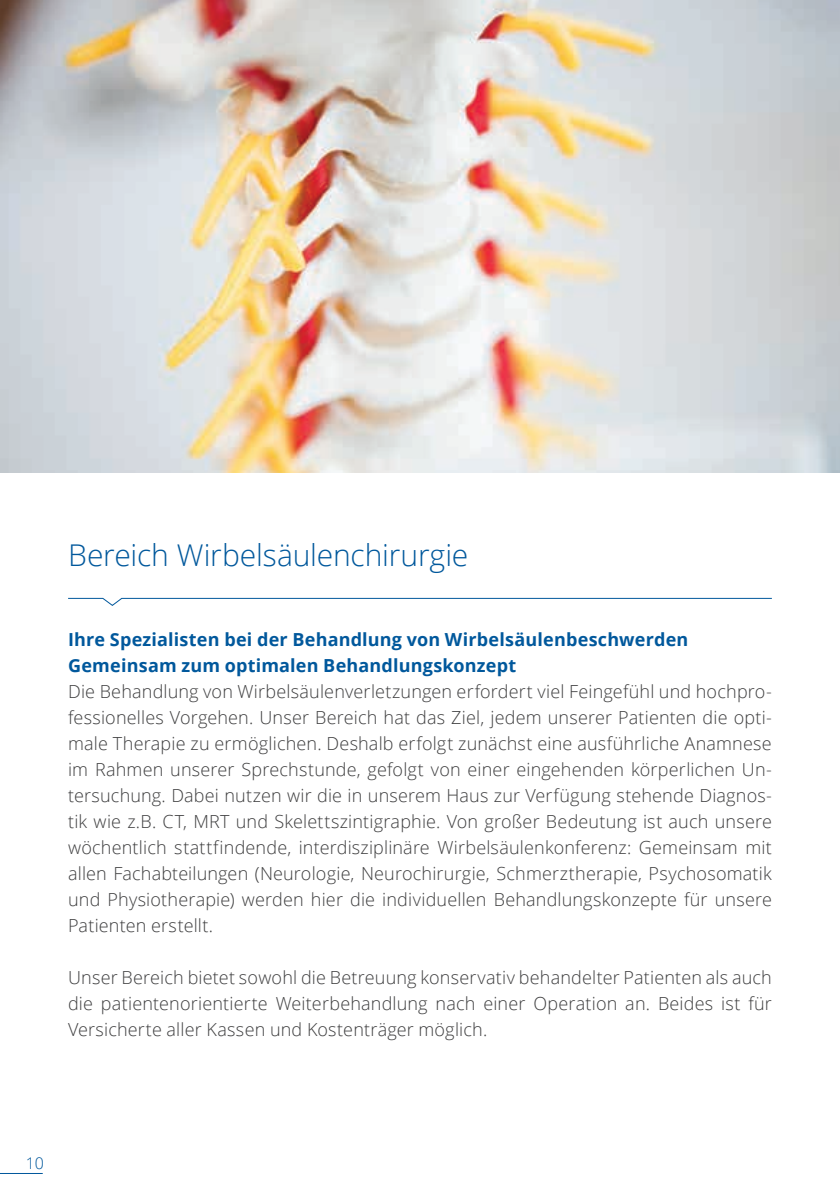
<style>
.page{position:relative;width:840px;height:1191px;background:#fff}
.page>*{position:absolute;margin:0;border:0;box-sizing:border-box;transform-origin:0 0}
.t1{font:300 30px "Open Sans";letter-spacing:-.005em;color:#01589c}
.t2{font:300 18px/26px "Open Sans";letter-spacing:.01em;color:#3e3e3f;text-align:justify}
.t3{font:700 18px/26px "Open Sans";letter-spacing:.01em;color:#01589c}
.t4{font:300 16px "Open Sans";color:#01589c}
</style>
<div class="page">
<hr style="left:0;top:1173px;width:43px;height:1px;background:#01589c">
<svg style="left:68px;top:597px;width:704px;height:9px"></svg>
<img style="left:0;top:0;width:839px;height:473px">
<h1 class="t1" style="left:68px;top:534px;width:401px">Bereich Wirbelsäulenchirurgie</h1>
<p class="t3" style="left:68px;top:626px;width:621px">Ihre Spezialisten bei der Behandlung von Wirbelsäulenbeschwerden<br>Gemeinsam zum optimalen Behandlungskonzept</p>
<p class="t2" style="left:68px;top:678px;width:705px">Die Behandlung von Wirbelsäulenverletzungen erfordert viel Feingefühl und hochpro&shy;fessionelles Vorgehen. Unser Bereich hat das Ziel, jedem unserer Patienten die opti&shy;male Therapie zu ermöglichen. Deshalb erfolgt zunächst eine ausführliche Anamnese im Rahmen unserer Sprechstunde, gefolgt von einer eingehenden körperlichen Un&shy;tersuchung. Dabei nutzen wir die in unserem Haus zur Verfügung stehende Diagnos&shy;tik wie z.B. CT, MRT und Skelettszintigraphie. Von großer Bedeutung ist auch unsere wöchentlich stattfindende, interdisziplinäre Wirbelsäulenkonferenz: Gemeinsam mit allen Fachabteilungen (Neurologie, Neurochirurgie, Schmerztherapie, Psychosomatik und Physiotherapie) werden hier die individuellen Behandlungskonzepte für unsere Patienten erstellt.</p>
<p class="t2" style="left:68px;top:964px;width:705px">Unser Bereich bietet sowohl die Betreuung konservativ behandelter Patienten als auch die patientenorientierte Weiterbehandlung nach einer Operation an. Beides ist für Versicherte aller Kassen und Kostenträger möglich.</p>
<p class="t4" style="left:26px;top:1152px;width:20px">10</p>
</div>
